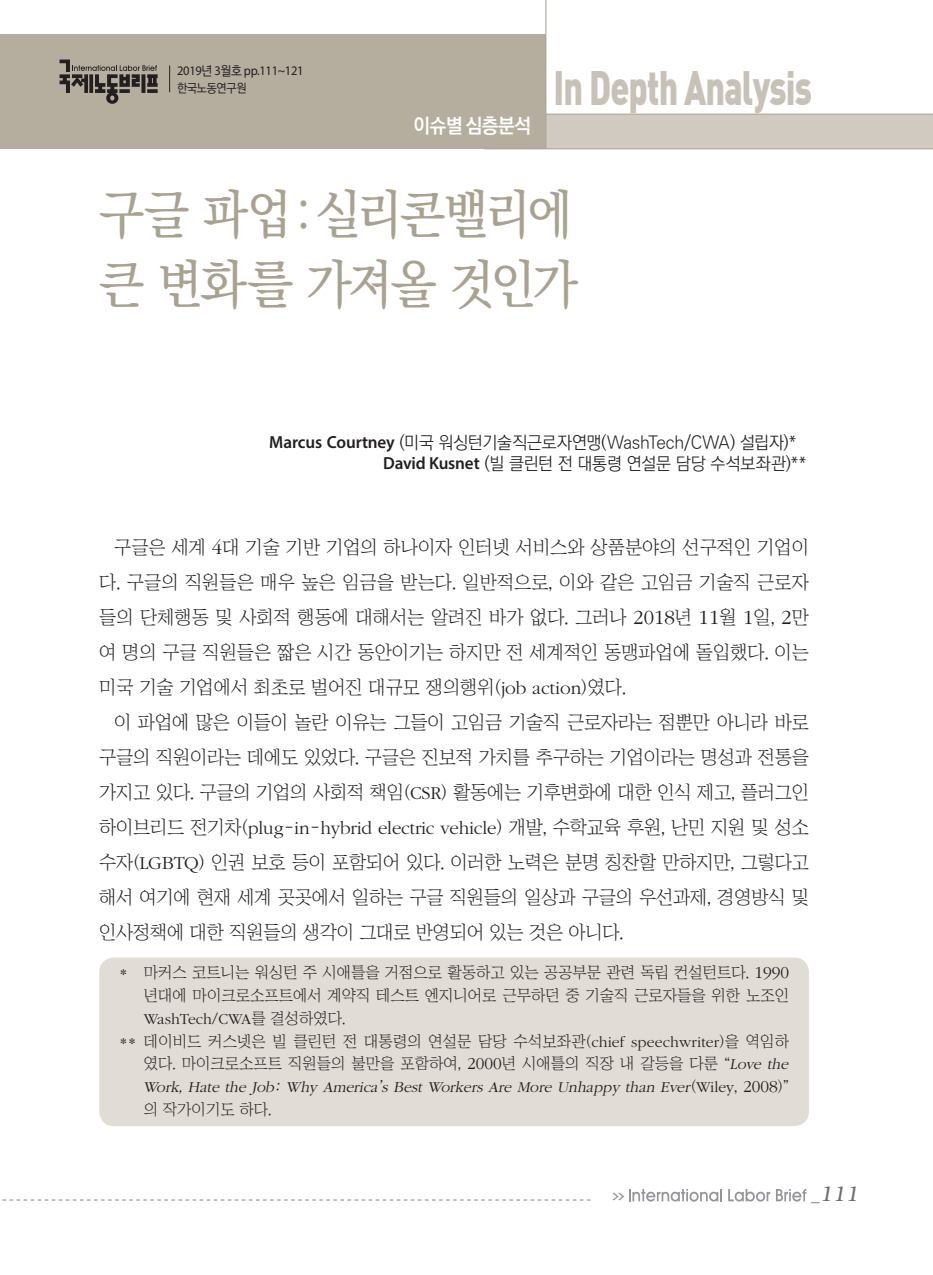
<style>
.page{position:relative;width:933px;height:1275px;background:#fff}
.page>*{position:absolute;margin:0;border:0;box-sizing:border-box;transform-origin:0 0}
.해외연구동향_제목{font:500 52.5px "Ko Pub Batang";letter-spacing:-.05em;color:#aaa291;scale:.92 1}
.t1{font:47.25px "Dinbla";letter-spacing:-.025em;color:#c8c1b7;scale:.72 1}
.t2{font:italic 300 21px "Bookman";color:#6c6d70}
.t3{font:700 20.12px "Ko Pub Dotum";letter-spacing:-.025em;color:#fff;scale:.95 1}
.본문{font:18.9px/35px "Chosunilbo NM";letter-spacing:-.005em;color:#231f20;text-align:justify}
.저자{font:300 17.5px "Ko Pub Dotum";letter-spacing:-.01em;color:#231f20}
.각주{font:15.75px/22.8px "Chosunilbo NM";color:#231f20;text-align:justify}
.머리__페이지{font:13.12px "Myriad Pro";letter-spacing:-.025em;color:#231f20;scale:.95 1}
.머리__노동연구원{font:500 12.25px "Ko Pub Dotum";letter-spacing:-.025em;color:#231f20;scale:.95 1}
.t4{font:700 7.88px "Ko Pub Dotum";color:#939598;scale:2 1}
.s1{font-family:"Ko Pub Dotum";font-weight:500}
.s2{font-family:"Myriad Pro";font-weight:600}
.s3{font-family:"ITC Garamond Std";font-weight:300;font-size:20.82px}
.s4{font-family:"ITC Garamond Std";font-weight:300}
.s5{font-family:"ITC Garamond Std";font-weight:300;font-size:17.32px}
.s6{font-family:"ITC Garamond Std";font-weight:300;font-style:italic}
.s7{font-style:italic}
.s8{font-family:"Helvetica";font-weight:400;font-style:normal;font-size:17.5px}
</style>
<div class="page">
<div style="left:484px;top:114px;width:449px;height:35px;background:#d0cac1"></div>
<hr style="left:484px;top:114px;width:449px;height:1px;background:#aaa291">
<div style="left:0;top:35px;width:546px;height:114px;background:#b5ad9e"></div>
<hr style="left:484px;top:148px;width:449px;height:1px;background:#aaa291">
<hr style="left:545px;top:0;width:1px;height:149px;background:#aaa291">
<svg style="left:2px;top:1199px;width:588px;height:1px"></svg>
<svg style="left:629px;top:1189px;width:93px;height:13px"></svg>
<svg style="left:728px;top:1189px;width:42px;height:13px"></svg>
<svg style="left:776px;top:1189px;width:30px;height:12px"></svg>
<svg style="left:169px;top:65px;width:1px;height:27px"></svg>
<svg style="left:60px;top:60px;width:98px;height:44px"></svg>
<div style="left:99px;top:957px;width:710px;height:169px;background:#e1dcd5;border-radius:15px"></div>
<p class="머리__페이지" style="left:177px;top:62px;width:134px">2019<span class="s1">년</span> 3<span class="s1">월호</span> pp.111~121</p>
<p class="머리__노동연구원" style="left:177px;top:82px;width:74px">한국노동연구원</p>
<p class="t3" style="left:413px;top:116px;width:125px">이슈별 심층분석</p>
<h2 class="t1" style="left:553px;top:56px;width:360px">In Depth Analysis</h2>
<p class="해외연구동향_제목" style="left:99px;top:188px;width:515px">구글 파업:실리콘밸리에</p>
<p class="해외연구동향_제목" style="left:99px;top:258px;width:521px">큰 변화를 가져올 것인가</p>
<p class="저자" style="left:269px;top:433px;width:528px"><span class="s2">Marcus Courtney</span> (미국 워싱턴기술직근로자연맹(WashTech/CWA) 설립자)*</p>
<p class="저자" style="left:383px;top:454px;width:425px"><span class="s2">David Kusnet</span> (빌 클린턴 전 대통령 연설문 담당 수석보좌관)**</p>
<p class="본문" style="left:99px;top:529px;width:711px;text-indent:15px">구글은 세계 <span class="s3">4</span>대 기술 기반 기업의 하나이자 인터넷 서비스와 상품분야의 선구적인 기업이 다. 구글의 직원들은 매우 높은 임금을 받는다. 일반적으로, 이와 같은 고임금 기술직 근로자 들의 단체행동 및 사회적 행동에 대해서는 알려진 바가 없다. 그러나 <span class="s3">2018</span>년 <span class="s3">11</span>월 <span class="s3">1</span>일, <span class="s3">2</span>만 여 명의 구글 직원들은 짧은 시간 동안이기는 하지만 전 세계적인 동맹파업에 돌입했다. 이는 미국 기술 기업에서 최초로 벌어진 대규모 쟁의행위(<span class="s4">job action</span>)였다.</p>
<p class="본문" style="left:99px;top:704px;width:711px;text-indent:15px">이 파업에 많은 이들이 놀란 이유는 그들이 고임금 기술직 근로자라는 점뿐만 아니라 바로 구글의 직원이라는 데에도 있었다. 구글은 진보적 가치를 추구하는 기업이라는 명성과 전통을 가지고 있다. 구글의 기업의 사회적 책임(<span class="s4">CSR</span>) 활동에는 기후변화에 대한 인식 제고, 플러그인 하이브리드 전기차(<span class="s4">plug</span>-<span class="s4">in</span>-<span class="s4">hybrid electric vehicle</span>) 개발, 수학교육 후원, 난민 지원 및 성소 수자(<span class="s4">LGBTQ</span>) 인권 보호 등이 포함되어 있다. 이러한 노력은 분명 칭찬할 만하지만, 그렇다고 해서 여기에 현재 세계 곳곳에서 일하는 구글 직원들의 일상과 구글의 우선과제, 경영방식 및 인사정책에 대한 직원들의 생각이 그대로 반영되어 있는 것은 아니다.</p>
<p class="각주" style="left:144px;top:961px;width:646px;text-indent:-25px">* 마커스 코트니는 워싱턴 주 시애틀을 거점으로 활동하고 있는 공공부문 관련 독립 컨설턴트다. <span class="s5">1990 </span>년대에 마이크로소프트에서 계약직 테스트 엔지니어로 근무하던 중 기술직 근로자들을 위한 노조인 <span class="s4">WashTech</span>/<span class="s4">CWA</span>를 결성하였다.</p>
<p class="각주" style="left:143px;top:1029px;width:649px;text-align:left;text-indent:-24px">** 데이비드 커스넷은 빌 클린턴 전 대통령의 연설문 담당 수석보좌관(<span class="s4">chief speechwriter</span>)을 역임하 였다. 마이크로소프트 직원들의 불만을 포함하여, <span class="s5">2000</span>년 시애틀의 직장 내 갈등을 다룬 “<span class="s6">Love the Work</span><span class="s7">,</span> <span class="s6">Hate the Job</span><span class="s7">:</span> <span class="s6">Why America</span><span class="s7">’</span><span class="s6">s Best Workers Are More Unhappy than Ever</span>( <span class="s4">W i l e y</span> , <span class="s5">2 0 0 8</span> ) ” 의 작가이기도 하다.</p>
<p class="t4" style="left:612px;top:1192px;width:8px">&gt;&gt;</p>
<p class="t2" style="left:811px;top:1182px;width:49px"><span class="s8">_</span>111</p>
</div>
